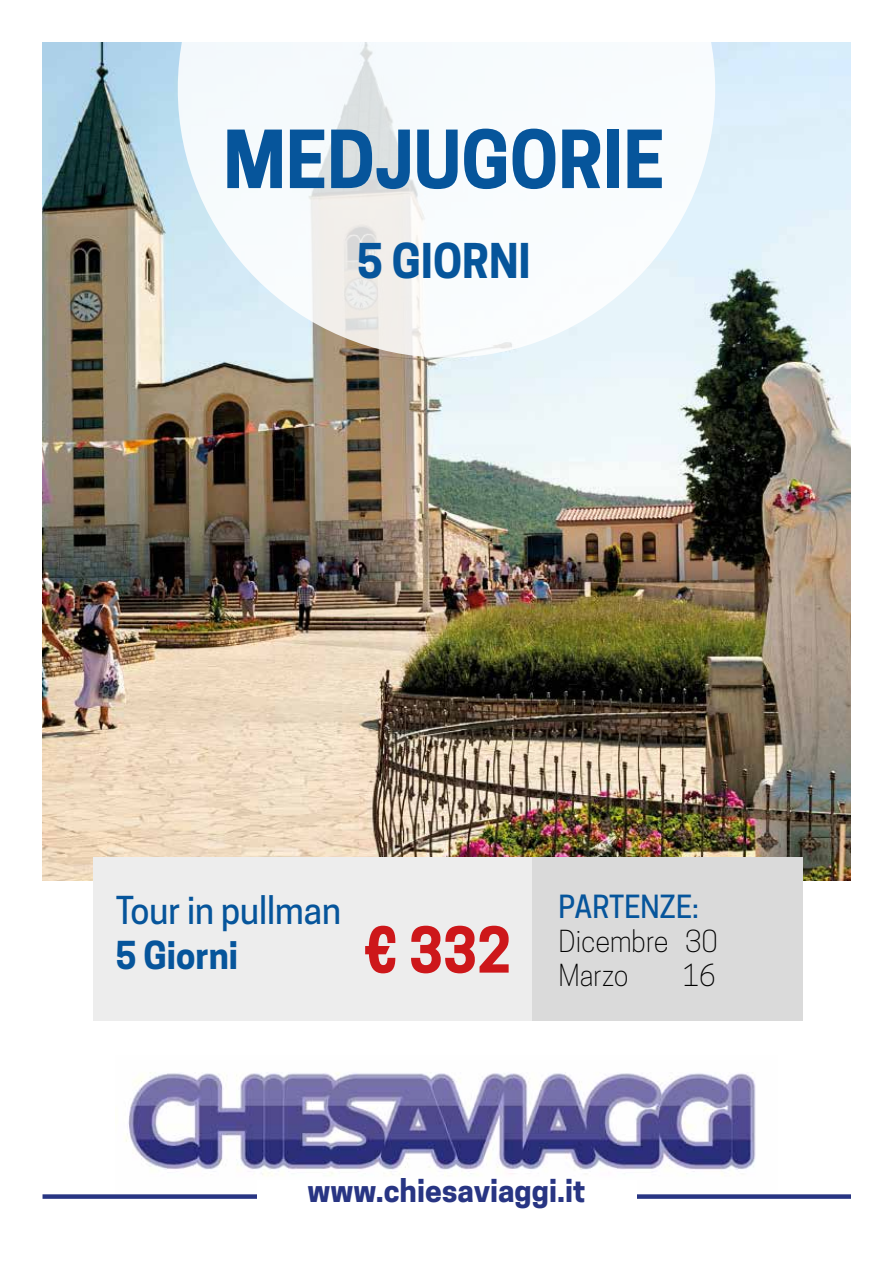
<style>
.page{position:relative;width:893px;height:1263px;background:#fff}
.page>*{position:absolute;margin:0;border:0;box-sizing:border-box;transform-origin:0 0}
.t1{font:700 75px "Cooper Hewitt";color:#06559b;scale:.96 1}
.t2{font:700 59.25px "Cooper Hewitt";color:#cd171a;scale:.96 1}
.t3{font:700 45px "Cooper Hewitt";color:#06559b;scale:.96 1}
.t4{font:500 36.15px "Cooper Hewitt";color:#06559b;scale:.96 1}
.t5{font:700 36.15px "Cooper Hewitt";color:#06559b;scale:.96 1}
.t6{font:700 30px "Cooper Hewitt";color:#283583}
.t7{font:500 30px "Cooper Hewitt";color:#06559b;scale:.96 1}
.t8{font:300 28.5px/34.2px "Cooper Hewitt";color:#000;scale:.96 1}
</style>
<div class="page">
<img style="left:43px;top:43px;width:807px;height:838px">
<svg style="left:178px;top:42px;width:537px;height:316px;fill:#f6fbfd"></svg>
<div style="left:516px;top:857px;width:287px;height:164px;background:#dadada"></div>
<div style="left:94px;top:857px;width:438px;height:164px;background:#ededed"></div>
<img style="left:125px;top:1072px;width:631px;height:104px">
<div style="left:43px;top:1194px;width:808px;height:5px;background:#283583"></div>
<div style="left:257px;top:1179px;width:380px;height:41px;background:#fff"></div>
<h1 class="t1" style="left:223px;top:115px;width:461px">MEDJUGORIE</h1>
<h3 class="t3" style="left:357px;top:235px;width:182px">5 GIORNI</h3>
<p class="t4" style="left:116px;top:889px;width:236px">Tour in pullman</p>
<p class="t5" style="left:116px;top:933px;width:129px">5 Giorni</p>
<h2 class="t2" style="left:363px;top:915px;width:155px">€ 332</h2>
<p class="t7" style="left:558px;top:889px;width:148px">PARTENZE:</p>
<p class="t8" style="left:558px;top:924px;width:168px">Dicembre 30<br>Marzo</p>
<p class="t8" style="left:683px;top:958px;width:36px">16</p>
<p class="t6" style="left:308px;top:1173px;width:280px">www.chiesaviaggi.it</p>
</div>
